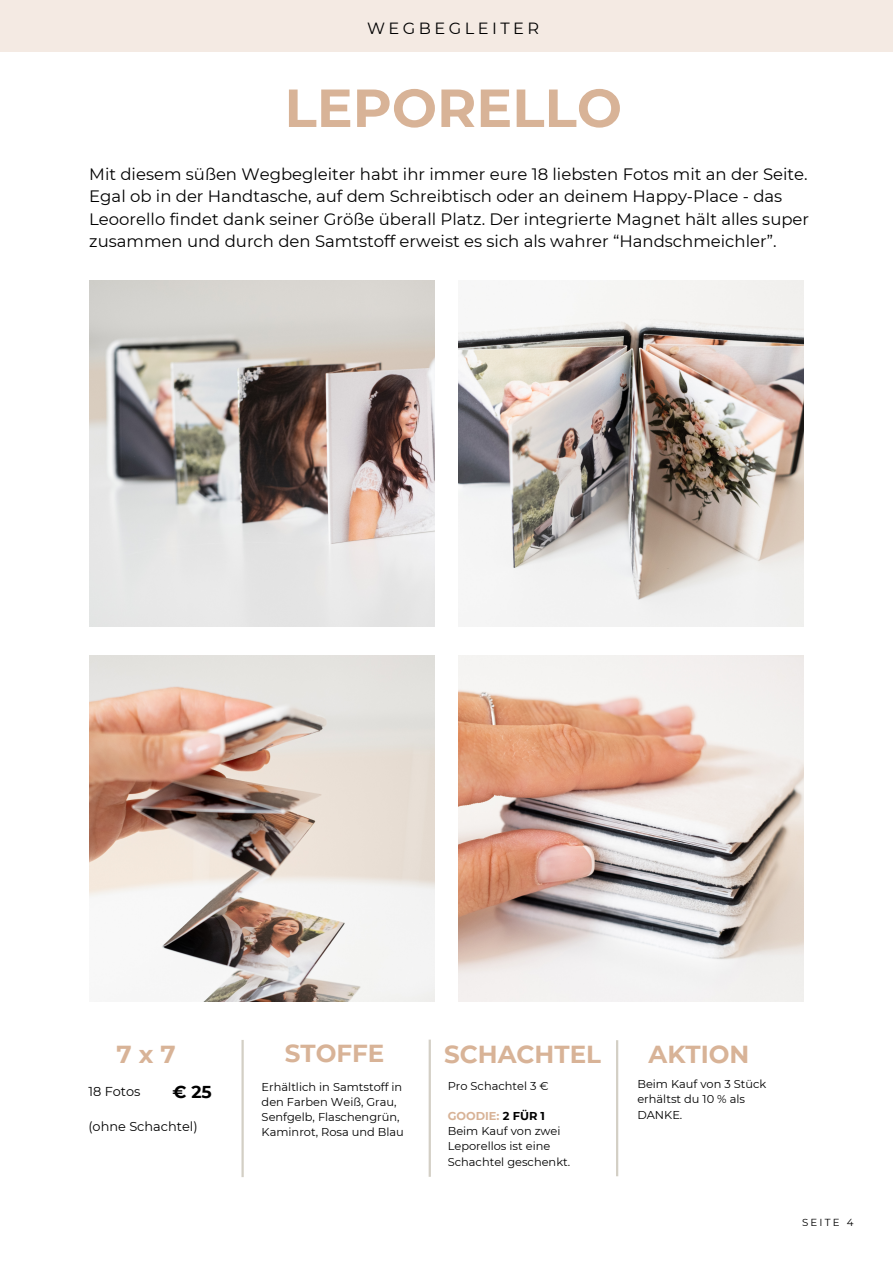
<style>
.page{position:relative;width:893px;height:1264px;background:#fff}
.page>*{position:absolute;margin:0;border:0;box-sizing:border-box;transform-origin:0 0}
.t1{font:700 53.4px "Montserrat";color:#d8b397}
.t2{font:700 24.6px "Montserrat";color:#d8b397}
.t3{font:700 17.25px "Montserrat";color:#000}
.t4{font:16.5px/22.5px "Montserrat";color:#000}
.t5{font:16.2px "Montserrat";letter-spacing:.215em;color:#000}
.t6{font:12.9px "Montserrat";color:#000}
.t7{font:11.4px/15.1px "Montserrat";color:#000}
.t8{font:700 11.4px "Montserrat";color:#d8b397}
.t9{font:10.2px "Montserrat";letter-spacing:.215em;color:#000}
.s1{color:#000}
</style>
<div class="page">
<hr style="left:241px;top:1039px;width:3px;height:138px;background:#d3cfc5">
<hr style="left:428px;top:1039px;width:3px;height:137px;background:#d3cfc5">
<hr style="left:616px;top:1040px;width:2px;height:136px;background:#d3cfc5">
<div style="left:0;top:0;width:892px;height:51px;background:#f4eae3"></div>
<img style="left:89px;top:280px;width:345px;height:347px">
<img style="left:89px;top:655px;width:345px;height:346px">
<img style="left:458px;top:280px;width:345px;height:347px">
<img style="left:458px;top:655px;width:345px;height:346px">
<p class="t5" style="left:367px;top:18px;width:173px">WEGBEGLEITER</p>
<p class="t1" style="left:284px;top:75px;width:339px">LEPORELLO</p>
<p class="t4" style="left:89px;top:163px;width:721px">Mit diesem süßen Wegbegleiter habt ihr immer eure 18 liebsten Fotos mit an der Seite.<br>Egal ob in der Handtasche, auf dem Schreibtisch oder an deinem Happy-Place - das Leoorello findet dank seiner Größe überall Platz. Der integrierte Magnet hält alles super zusammen und durch den Samtstoff erweist es sich als wahrer “Handschmeichler”.</p>
<p class="t2" style="left:117px;top:1038px;width:60px">7x7</p>
<p class="t2" style="left:285px;top:1038px;width:101px">STOFFE</p>
<p class="t2" style="left:444px;top:1038px;width:158px">SCHACHTEL</p>
<p class="t3" style="left:172px;top:1080px;width:41px">€ 25</p>
<p class="t7" style="left:447px;top:1077px;width:102px">Pro Schachtel 3 €</p>
<p class="t8" style="left:447px;top:1108px;width:99px">GOODIE: <span class="s1">2 FÜR 1</span></p>
<p class="t7" style="left:447px;top:1123px;width:124px">Beim Kauf von zwei<br>Leporellos ist eine<br>Schachtel geschenkt.</p>
<p class="t7" style="left:261px;top:1079px;width:144px">Erhältlich in Samtstoff in den Farben Weiß, Grau,<br>Senfgelb, Flaschengrün,<br>Kaminrot, Rosa und Blau</p>
<p class="t6" style="left:88px;top:1083px;width:54px">18 Fotos</p>
<p class="t6" style="left:88px;top:1118px;width:111px">(ohne Schachtel)</p>
<p class="t2" style="left:648px;top:1038px;width:102px">AKTION</p>
<p class="t7" style="left:637px;top:1076px;width:130px">Beim Kauf von 3 Stück erhältst du 10 % als<br>DANKE.</p>
<p class="t9" style="left:802px;top:1215px;width:53px">SEITE 4</p>
</div>
